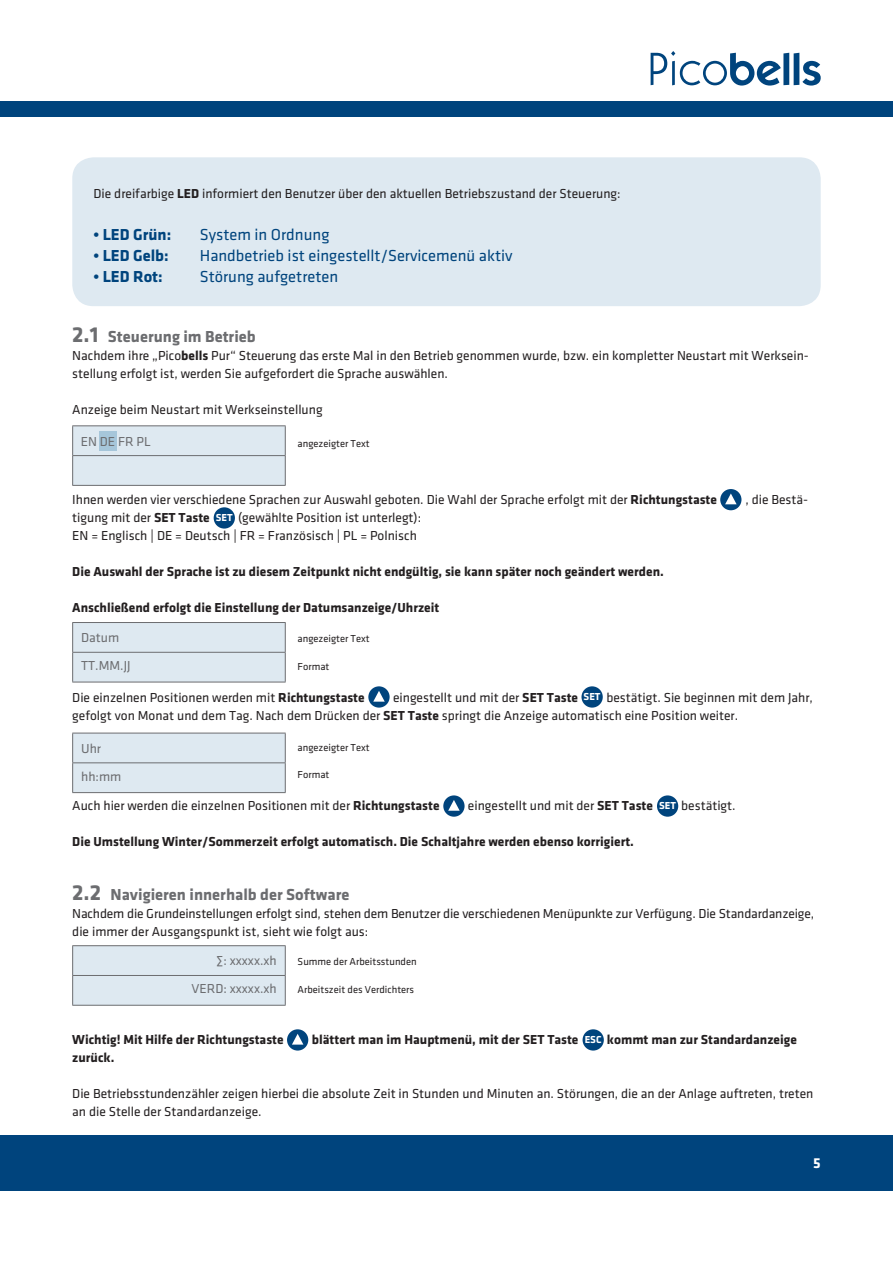
<style>
.page{position:relative;width:893px;height:1263px;background:#fff}
.page>*{position:absolute;margin:0;border:0;box-sizing:border-box;transform-origin:0 0}
.t1{font:16.5px "Klavika Regular OSF";color:#00447d}
.t2{font:700 16.5px "Klavika";color:#6c6d70}
.t3{font:700 16.5px "Klavika";color:#00447d}
.t4{font:700 15px "Klavika";color:#fff}
.t5{font:13.5px/18px "Klavika Regular OSF";color:#231f20}
.t6{font:700 13.5px "Klavika";color:#231f20}
.t7{font:13.5px/27.8px "Klavika Regular OSF";color:#6c6d70}
.t8{font:10.5px "Klavika Regular OSF";color:#231f20}
.t9{font:700 10.5px "Klavika";color:#fff}
.s1{font-family:"Klavika";font-weight:700}
.s2{font-size:22.5px}
</style>
<div class="page">
<div style="left:0;top:101px;width:893px;height:16px;background:#00447d"></div>
<svg style="left:651px;top:51px;width:170px;height:35px"></svg>
<div style="left:72px;top:157px;width:749px;height:149px;background:#dee9f1;border-radius:21px"></div>
<div style="left:0;top:1135px;width:893px;height:56px;background:#00447d"></div>
<hr style="left:72px;top:425px;width:214px;height:1px;background:#6c6d70">
<svg style="left:72px;top:426px;width:214px;height:59px;background:#dbe6ee"></svg>
<hr style="left:72px;top:485px;width:214px;height:1px;background:#6c6d70">
<hr style="left:72px;top:455px;width:214px;height:1px;background:#6c6d70">
<div style="left:99px;top:431px;width:17px;height:19px;background:#a6c6da"></div>
<div style="left:72px;top:622px;width:214px;height:60px;background:#dee9f1"></div>
<hr style="left:72px;top:682px;width:214px;height:1px;background:#6c6d70">
<hr style="left:72px;top:652px;width:214px;height:1px;background:#6c6d70">
<div style="left:72px;top:733px;width:214px;height:59px;background:#dee9f1"></div>
<hr style="left:72px;top:792px;width:214px;height:1px;background:#6c6d70">
<hr style="left:72px;top:762px;width:214px;height:1px;background:#6c6d70">
<div style="left:368px;top:686px;width:22px;height:22px;background:#00447d;border-radius:50%"></div>
<svg style="left:373px;top:691px;width:12px;height:11px"></svg>
<div style="left:720px;top:489px;width:21px;height:21px;background:#00447d;border-radius:50%"></div>
<svg style="left:725px;top:493px;width:12px;height:11px"></svg>
<div style="left:214px;top:507px;width:21px;height:22px;background:#00447d;border-radius:50%"></div>
<svg style="left:443px;top:795px;width:22px;height:22px"></svg>
<svg style="left:448px;top:800px;width:12px;height:11px"></svg>
<div style="left:657px;top:795px;width:21px;height:22px;background:#00447d;border-radius:50%"></div>
<hr style="left:72px;top:945px;width:214px;height:1px;background:#6c6d70">
<div style="left:72px;top:946px;width:214px;height:59px;background:#dee9f1"></div>
<hr style="left:72px;top:1005px;width:214px;height:1px;background:#6c6d70">
<hr style="left:72px;top:975px;width:214px;height:1px;background:#6c6d70">
<div style="left:287px;top:1029px;width:21px;height:21px;background:#00447d;border-radius:50%"></div>
<svg style="left:292px;top:1034px;width:11px;height:10px"></svg>
<div style="left:583px;top:1029px;width:21px;height:21px;background:#00447d;border-radius:50%"></div>
<div style="left:581px;top:686px;width:22px;height:22px;background:#00447d;border-radius:50%"></div>
<p class="t5" style="left:94px;top:185px;width:529px">Die dreifarbige <span class="s1">LED</span> informiert den Benutzer über den aktuellen Betriebszustand der Steuerung:</p>
<p class="t3" style="left:94px;top:225px;width:79px">• LED Grün:</p>
<p class="t1" style="left:200px;top:226px;width:131px">System in Ordnung</p>
<p class="t3" style="left:94px;top:246px;width:77px">• LED Gelb:</p>
<p class="t1" style="left:200px;top:247px;width:314px">Handbetrieb ist eingestellt/Servicemenü aktiv</p>
<p class="t3" style="left:94px;top:267px;width:71px">• LED Rot:</p>
<p class="t1" style="left:200px;top:268px;width:140px">Störung aufgetreten</p>
<p class="t2" style="left:72px;top:327px;width:185px"><span class="s2">2.1</span> Steuerung im Betrieb</p>
<p class="t5" style="left:72px;top:347px;width:738px">Nachdem ihre „Pico<span class="s1">bells</span> Pur“ Steuerung das erste Mal in den Betrieb genommen wurde, bzw. ein kompletter Neustart mit Werksein&shy;stellung erfolgt ist, werden Sie aufgefordert die Sprache auswählen.</p>
<p class="t5" style="left:72px;top:401px;width:252px">Anzeige beim Neustart mit Werkseinstellung</p>
<p class="t7" style="left:81px;top:427px;width:72px">EN DE FR PL</p>
<p class="t8" style="left:298px;top:438px;width:74px">angezeigter Text</p>
<p class="t5" style="left:72px;top:491px;width:646px">Ihnen werden vier verschiedene Sprachen zur Auswahl geboten. Die Wahl der Sprache erfolgt mit der <span class="s1">Richtungstaste</span></p>
<p class="t5" style="left:745px;top:491px;width:64px">, die Bestä-</p>
<p class="t5" style="left:72px;top:509px;width:139px">tigung mit der <span class="s1">SET Taste</span></p>
<p class="t5" style="left:72px;top:509px;width:350px;text-indent:166px">(gewählte Position ist unterlegt):<br>EN = Englisch | DE = Deutsch | FR = Französisch | PL = Polnisch</p>
<p class="t6" style="left:72px;top:564px;width:593px">Die Auswahl der Sprache ist zu diesem Zeitpunkt nicht endgültig, sie kann später noch geändert werden.</p>
<p class="t6" style="left:72px;top:600px;width:369px">Anschließend erfolgt die Einstellung der Datumsanzeige/Uhrzeit</p>
<p class="t9" style="left:216px;top:512px;width:18px">SET</p>
<p class="t7" style="left:81px;top:624px;width:51px">Datum<br>TT.MM.JJ</p>
<p class="t8" style="left:298px;top:633px;width:74px">angezeigter Text</p>
<p class="t8" style="left:298px;top:661px;width:33px">Format</p>
<p class="t5" style="left:72px;top:689px;width:294px">Die einzelnen Positionen werden mit <span class="s1">Richtungstaste</span></p>
<p class="t5" style="left:393px;top:689px;width:187px">eingestellt und mit der <span class="s1">SET Taste</span></p>
<p class="t5" style="left:72px;top:689px;width:742px;text-indent:534px">bestätigt. Sie beginnen mit dem Jahr, gefolgt von Monat und dem Tag. Nach dem Drücken der <span class="s1">SET Taste</span> springt die Anzeige automatisch eine Position weiter.</p>
<p class="t9" style="left:584px;top:691px;width:18px">SET</p>
<p class="t7" style="left:81px;top:734px;width:42px">Uhr hh:mm</p>
<p class="t8" style="left:298px;top:742px;width:74px">angezeigter Text</p>
<p class="t8" style="left:298px;top:769px;width:33px">Format</p>
<p class="t5" style="left:72px;top:797px;width:369px">Auch hier werden die einzelnen Positionen mit der <span class="s1">Richtungstaste</span></p>
<p class="t5" style="left:468px;top:797px;width:187px">eingestellt und mit der <span class="s1">SET Taste</span></p>
<p class="t5" style="left:681px;top:797px;width:56px">bestätigt.</p>
<p class="t6" style="left:72px;top:834px;width:563px">Die Umstellung Winter/Sommerzeit erfolgt automatisch. Die Schaltjahre werden ebenso korrigiert.</p>
<p class="t2" style="left:72px;top:885px;width:279px"><span class="s2">2.2</span> Navigieren innerhalb der Software</p>
<p class="t5" style="left:72px;top:905px;width:743px">Nachdem die Grundeinstellungen erfolgt sind, stehen dem Benutzer die verschiedenen Menüpunkte zur Verfügung. Die Standardanzeige, die immer der Ausgangspunkt ist, sieht wie folgt aus:</p>
<p class="t9" style="left:659px;top:800px;width:18px">SET</p>
<p class="t7" style="left:192px;top:947px;width:87px;text-align:right">∑: xxxxx.xh<br>VERD: xxxxx.xh</p>
<p class="t8" style="left:298px;top:956px;width:121px">Summe der Arbeitsstunden</p>
<p class="t8" style="left:298px;top:984px;width:118px">Arbeitszeit des Verdichters</p>
<p class="t6" style="left:72px;top:1032px;width:213px">Wichtig! Mit Hilfe der Richtungstaste</p>
<p class="t6" style="left:312px;top:1032px;width:268px">blättert man im Hauptmenü, mit der SET Taste</p>
<p class="t6" style="left:607px;top:1032px;width:191px">kommt man zur Standardanzeige</p>
<p class="t6" style="left:72px;top:1050px;width:44px">zurück.</p>
<p class="t5" style="left:72px;top:1085px;width:743px">Die Betriebsstundenzähler zeigen hierbei die absolute Zeit in Stunden und Minuten an. Störungen, die an der Anlage auftreten, treten an die Stelle der Standardanzeige.</p>
<p class="t9" style="left:585px;top:1034px;width:18px">ESC</p>
<p class="t4" style="left:813px;top:1155px;width:9px">5</p>
</div>
